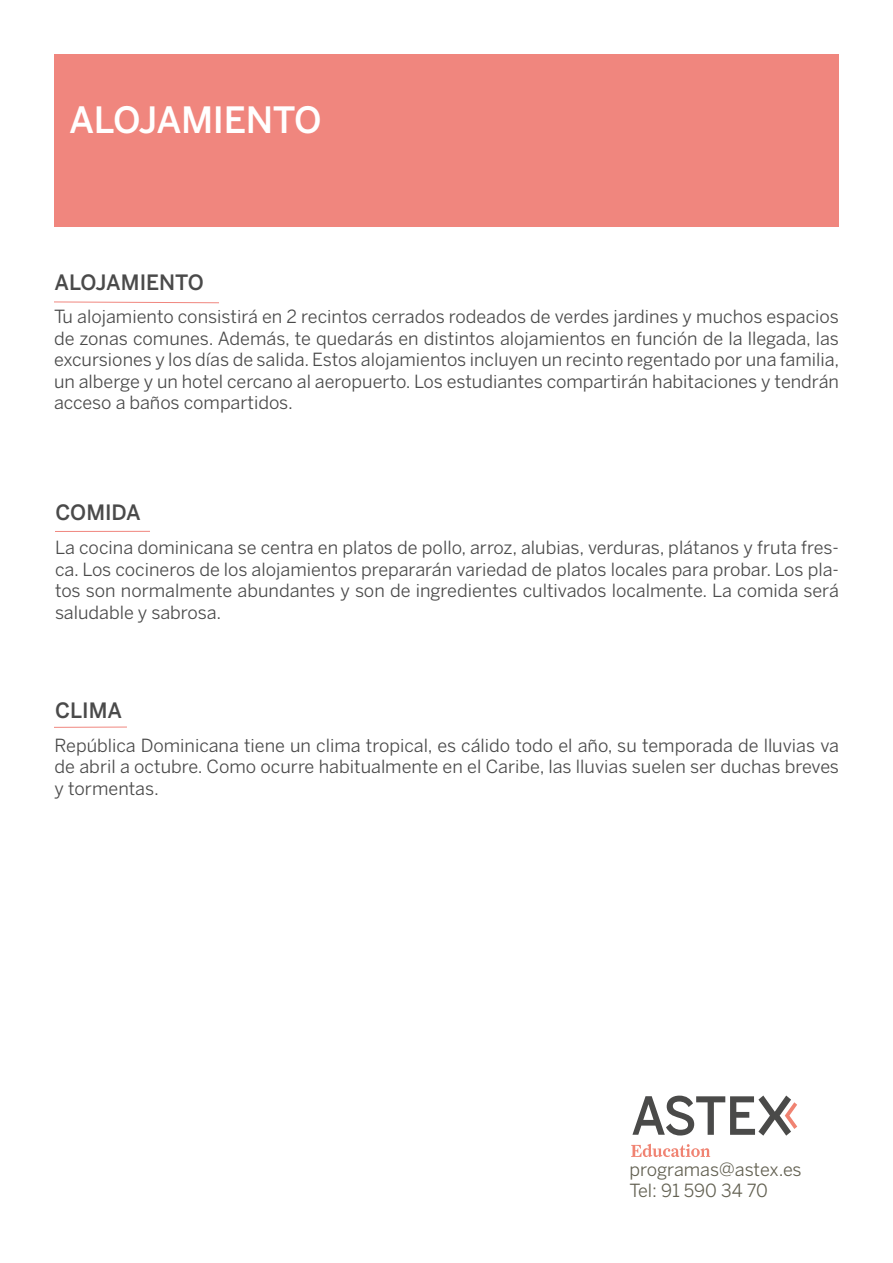
<style>
.page{position:relative;width:893px;height:1263px;background:#fff}
.page>*{position:absolute;margin:0;border:0;box-sizing:border-box;transform-origin:0 0}
.t1{font:500 36px "Benton Sans";letter-spacing:-.01em;color:#fff}
.t2{font:500 21px "Benton Sans";color:#4a4a4a}
.t3{font:18px/21.6px "Benton Sans";color:#4a4a4a;text-align:justify}
.t4{font:18px/21.6px "Benton Sans";color:#636152}
</style>
<div class="page">
<div style="left:54px;top:54px;width:785px;height:173px;background:#f0867e"></div>
<svg style="left:54px;top:301px;width:165px;height:2px"></svg>
<svg style="left:632px;top:1095px;width:165px;height:41px"></svg>
<svg style="left:631px;top:1144px;width:79px;height:13px"></svg>
<hr style="left:54px;top:727px;width:73px;height:1px;background:#f0867e">
<hr style="left:55px;top:531px;width:95px;height:1px;background:#f0867e">
<h1 class="t1" style="left:69px;top:98px;width:254px">ALOJAMIENTO</h1>
<p class="t2" style="left:54px;top:269px;width:151px">ALOJAMIENTO</p>
<p class="t3" style="left:54px;top:306px;width:787px">Tu alojamiento consistirá en 2 recintos cerrados rodeados de verdes jardines y muchos espacios de zonas comunes. Además, te quedarás en distintos alojamientos en función de la llegada, las excursiones y los días de salida. Estos alojamientos incluyen un recinto regentado por una familia, un alberge y un hotel cercano al aeropuerto. Los estudiantes compartirán habitaciones y tendrán acceso a baños compartidos.</p>
<p class="t2" style="left:55px;top:499px;width:87px">COMIDA</p>
<p class="t3" style="left:55px;top:537px;width:785px">La cocina dominicana se centra en platos de pollo, arroz, alubias, verduras, plátanos y fruta fres&shy;ca. Los cocineros de los alojamientos prepararán variedad de platos locales para probar. Los pla&shy;tos son normalmente abundantes y son de ingredientes cultivados localmente. La comida será saludable y sabrosa.</p>
<p class="t2" style="left:55px;top:697px;width:69px">CLIMA</p>
<p class="t3" style="left:55px;top:734px;width:786px">República Dominicana tiene un clima tropical, es cálido todo el año, su temporada de lluvias va de abril a octubre. Como ocurre habitualmente en el Caribe, las lluvias suelen ser duchas breves y tormentas.</p>
<p class="t4" style="left:629px;top:1158px;width:174px">programas@astex.es<br>Tel: 91 590 34 70</p>
</div>
